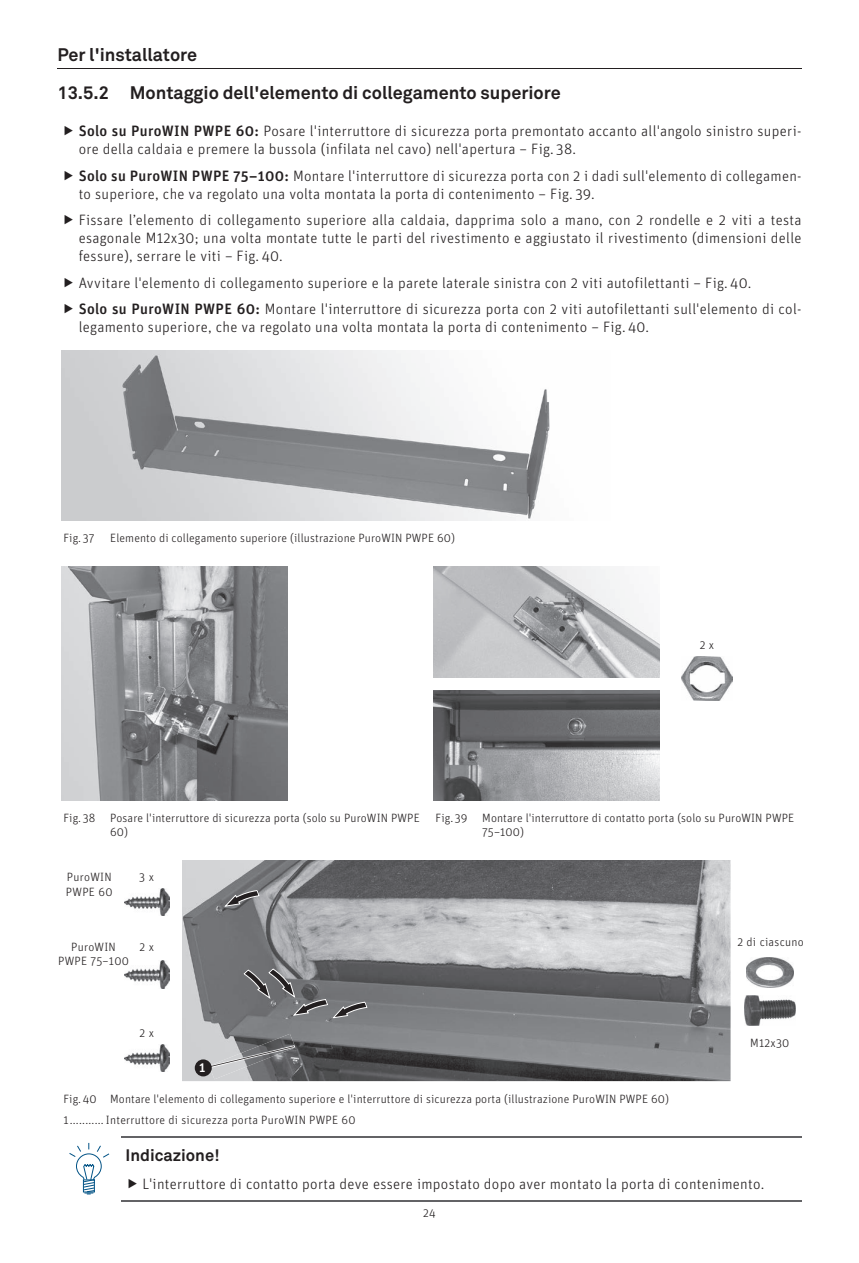
<style>
.page{position:relative;width:859px;height:1263px;background:#fff}
.page>*{position:absolute;margin:0;border:0;box-sizing:border-box;transform-origin:0 0}
.t1{font:700 18px/38.2px "Akkurat Pro";color:#231f20}
.t2{font:700 16.5px "Akkurat Pro";color:#231f20}
.t3{font:300 15px/18px "Unit OT";letter-spacing:.02em;color:#231f20}
.t4{font:500 13.5px "Unit OT";color:#fff}
.t5{font:300 12px/13.5px "Unit OT";letter-spacing:.01em;color:#231f20}
.s1{font-weight:500}
</style>
<div class="page">
<hr style="left:57px;top:68px;width:744px;height:1px;background:#231f20">
<img style="left:62px;top:351px;width:488px;height:170px">
<img style="left:62px;top:567px;width:225px;height:233px">
<img style="left:434px;top:690px;width:225px;height:110px">
<img style="left:681px;top:656px;width:51px;height:45px">
<img style="left:434px;top:567px;width:225px;height:110px">
<img style="left:182px;top:860px;width:548px;height:221px">
<img style="left:744px;top:996px;width:52px;height:29px">
<img style="left:746px;top:957px;width:48px;height:30px">
<img style="left:124px;top:1044px;width:45px;height:28px">
<img style="left:209px;top:1034px;width:86px;height:45px">
<svg style="left:210px;top:1046px;width:84px;height:21px;background:#969799"></svg>
<img style="left:124px;top:888px;width:45px;height:27px">
<img style="left:124px;top:961px;width:45px;height:27px">
<svg style="left:223px;top:890px;width:37px;height:17px"></svg>
<svg style="left:243px;top:968px;width:125px;height:51px;background:#717174"></svg>
<div style="left:195px;top:1059px;width:17px;height:17px;background:#231f20;border-radius:50%"></div>
<hr style="left:121px;top:1136px;width:680px;height:1px;background:#636366">
<hr style="left:121px;top:1200px;width:680px;height:1px;background:#636366">
<svg style="left:69px;top:1143px;width:40px;height:51px"></svg>
<p class="t1" style="left:57px;top:35px;width:505px">Per l'installatore<br>13.5.2 Montaggio dell'elemento di collegamento superiore</p>
<p class="t3" style="left:79px;top:122px;width:724px"><span class="s1">Solo su PuroWIN PWPE 60:</span> Posare l'interruttore di sicurezza porta premontato accanto all'angolo sinistro superi&shy;ore della caldaia e premere la bussola (infilata nel cavo) nell'apertura – Fig. 38.</p>
<p class="t3" style="left:79px;top:167px;width:724px"><span class="s1">Solo su PuroWIN PWPE 75–100:</span> Montare l'interruttore di sicurezza porta con 2 i dadi sull'elemento di collegamen&shy;to superiore, che va regolato una volta montata la porta di contenimento – Fig. 39.</p>
<p class="t3" style="left:79px;top:211px;width:724px;text-align:justify">Fissare l’elemento di collegamento superiore alla caldaia, dapprima solo a mano, con 2 rondelle e 2 viti a testa esagonale M12x30; una volta montate tutte le parti del rivestimento e aggiustato il rivestimento (dimensioni delle fessure), serrare le viti – Fig. 40.</p>
<p class="t3" style="left:79px;top:269px;width:724px;line-height:26.5px">Avvitare l'elemento di collegamento superiore e la parete laterale sinistra con 2 viti autofilettanti – Fig. 40.<br><span class="s1">Solo su PuroWIN PWPE 60:</span> Montare l'interruttore di sicurezza porta con 2 viti autofilettanti sull'elemento di col-</p>
<p class="t3" style="left:79px;top:318px;width:572px">legamento superiore, che va regolato una volta montata la porta di contenimento – Fig. 40.</p>
<p class="t5" style="left:63px;top:531px;width:33px">Fig. 37</p>
<p class="t5" style="left:110px;top:531px;width:346px">Elemento di collegamento superiore (illustrazione PuroWIN PWPE 60)</p>
<p class="t5" style="left:700px;top:638px;width:16px">2 x</p>
<p class="t5" style="left:110px;top:811px;width:311px;text-indent:-47px">Fig. 38 Posare l'interruttore di sicurezza porta (solo su PuroWIN PWPE<br>60)</p>
<p class="t5" style="left:482px;top:811px;width:313px;text-indent:-47px">Fig. 39 Montare l'interruttore di contatto porta (solo su PuroWIN PWPE<br>75–100)</p>
<p class="t5" style="left:66px;top:870px;width:48px;line-height:14.4px">PuroWIN<br>PWPE 60</p>
<p class="t5" style="left:139px;top:870px;width:16px">3 x</p>
<p class="t5" style="left:58px;top:940px;width:72px;line-height:14.4px;text-align:center">PuroWIN<br>PWPE 75–100</p>
<p class="t5" style="left:139px;top:940px;width:16px">2 x</p>
<p class="t5" style="left:139px;top:1027px;width:16px">2 x</p>
<p class="t5" style="left:737px;top:935px;width:68px">2 di ciascuno</p>
<p class="t5" style="left:750px;top:1036px;width:41px">M12x30</p>
<p class="t4" style="left:199px;top:1058px;width:8px">1</p>
<p class="t5" style="left:63px;top:1088px;width:607px;line-height:21.5px">Fig. 40 Montare l'elemento di collegamento superiore e l'interruttore di sicurezza porta (illustrazione PuroWIN PWPE 60)<br>1 ........... Interruttore di sicurezza porta PuroWIN PWPE 60</p>
<p class="t2" style="left:125px;top:1145px;width:96px">Indicazione!</p>
<p class="t3" style="left:142px;top:1175px;width:623px">L'interruttore di contatto porta deve essere impostato dopo aver montato la porta di contenimento.</p>
<p class="t5" style="left:423px;top:1206px;width:14px">24</p>
</div>
